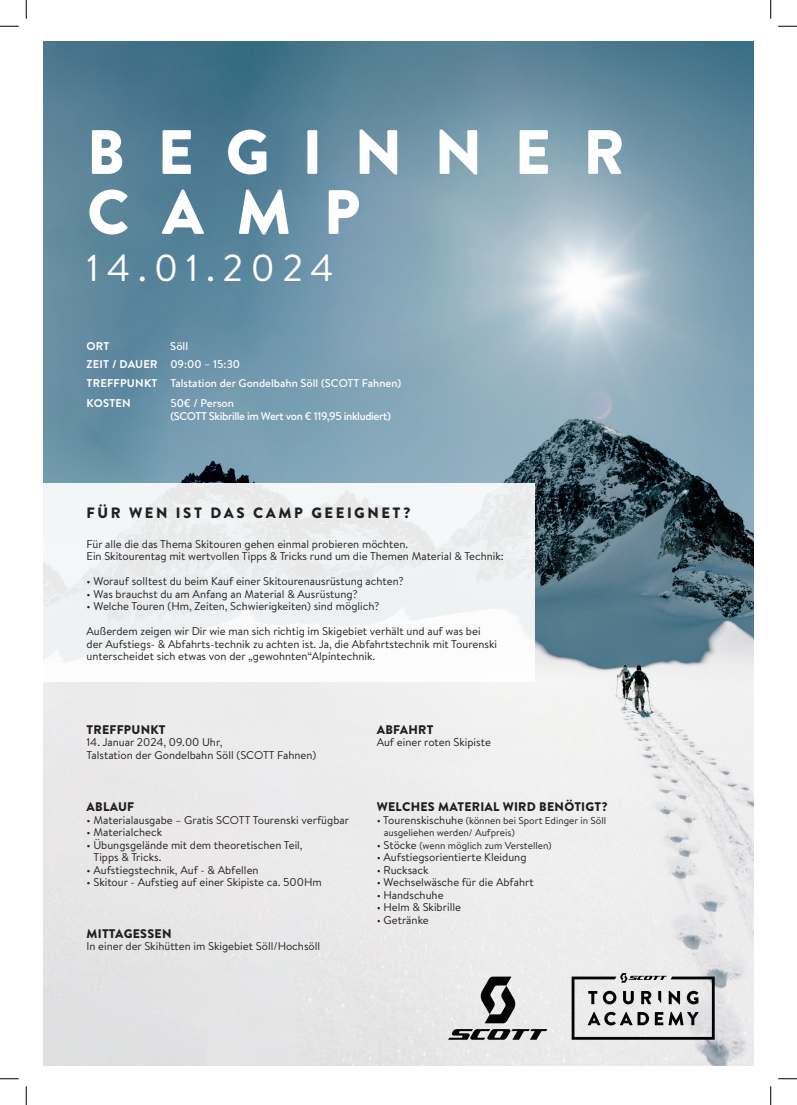
<style>
.page{position:relative;width:797px;height:1105px;background:#fff}
.page>*{position:absolute;margin:0;border:0;box-sizing:border-box;transform-origin:0 0}
.t1{font:900 62.5px/60px "Brandon Text";letter-spacing:.52em;color:#fff}
.t2{font:37.5px "Brandon Text";letter-spacing:.2em;color:#fff}
.t3{font:900 15px "Brandon Text";letter-spacing:.17em;color:#231f20}
.t4{font:900 12.5px "Brandon Text";letter-spacing:.02em;color:#231f20}
.t5{font:11.25px/12.5px "Brandon Text";color:#231f20}
.t6{font:500 11.25px/18.4px "Brandon Text";color:#fff}
.t7{font:500 11.25px/12.5px "Brandon Text";letter-spacing:-.03em;color:#fff}
.t8{font:700 11.25px "Brandon Text";color:#fff}
.t9{font:10px/12.5px "Brandon Text";color:#231f20}
.s1{font-weight:700}
.s2{font-size:11.25px}
</style>
<div class="page">
<img style="left:44px;top:42px;width:709px;height:1023px">
<div style="left:26px;top:483px;width:509px;height:198px;background:linear-gradient(to right,#f2f4f5,#f2f4f5)"></div>
<svg style="left:571px;top:973px;width:143px;height:67px;background:#b5b5b6"></svg>
<svg style="left:448px;top:1029px;width:99px;height:11px"></svg>
<svg style="left:481px;top:976px;width:34px;height:47px;background:#6c6c6d"></svg>
<svg style="left:0;top:25px;width:19px;height:2px"></svg>
<svg style="left:778px;top:25px;width:19px;height:2px"></svg>
<svg style="left:0;top:1078px;width:19px;height:1px"></svg>
<svg style="left:778px;top:1078px;width:19px;height:1px"></svg>
<svg style="left:25px;top:0;width:2px;height:19px"></svg>
<svg style="left:25px;top:1086px;width:2px;height:19px"></svg>
<svg style="left:770px;top:0;width:1px;height:19px"></svg>
<svg style="left:770px;top:1086px;width:1px;height:19px"></svg>
<h1 class="t1" style="left:87px;top:121px;width:539px">BEGINNER<br>CAMP</h1>
<h2 class="t2" style="left:86px;top:243px;width:248px">14.01.2024</h2>
<p class="t6" style="left:87px;top:336px;width:155px;text-indent:84px">Söll<br><span class="s1">ZEIT / DAUER</span> 09:00 – 15:30</p>
<p class="t6" style="left:87px;top:373px;width:316px;line-height:19.6px"><span class="s1">TREFFPUNKT</span> Talstation der Gondelbahn Söll (SCOTT Fahnen)<br><span class="s1">KOSTEN</span></p>
<p class="t8" style="left:87px;top:338px;width:24px">ORT</p>
<p class="t7" style="left:170px;top:397px;width:222px">50€ / Person<br>(SCOTT Skibrille im Wert von € 119,95 inkludiert)</p>
<h3 class="t3" style="left:87px;top:502px;width:325px">FÜR WEN IST DAS CAMP GEEIGNET?</h3>
<p class="t5" style="left:86px;top:537px;width:419px">Für alle die das Thema Skitouren gehen einmal probieren möchten.<br>Ein Skitourentag mit wertvollen Tipps &amp; Tricks rund um die Themen Material &amp; Technik:</p>
<p class="t5" style="left:86px;top:575px;width:319px">• Worauf solltest du beim Kauf einer Skitourenausrüstung achten?</p>
<p class="t5" style="left:86px;top:587px;width:273px">• Was brauchst du am Anfang an Material &amp; Ausrüstung?</p>
<p class="t5" style="left:86px;top:600px;width:294px">• Welche Touren (Hm, Zeiten, Schwierigkeiten) sind möglich?</p>
<p class="t5" style="left:86px;top:625px;width:412px">Außerdem zeigen wir Dir wie man sich richtig im Skigebiet verhält und auf was bei der Aufstiegs- &amp; Abfahrts-technik zu achten ist. Ja, die Abfahrtstechnik mit Tourenski unterscheidet sich etwas von der „gewohnten“Alpintechnik.</p>
<p class="t4" style="left:87px;top:720px;width:81px">TREFFPUNKT</p>
<p class="t5" style="left:86px;top:736px;width:231px">14. Januar 2024, 09.00 Uhr,<br>Talstation der Gondelbahn Söll (SCOTT Fahnen)</p>
<p class="t4" style="left:87px;top:798px;width:49px">ABLAUF</p>
<p class="t5" style="left:86px;top:813px;width:264px">• Materialausgabe – Gratis SCOTT Tourenski verfügbar</p>
<p class="t5" style="left:86px;top:826px;width:77px">• Materialcheck</p>
<p class="t5" style="left:94px;top:838px;width:210px;text-indent:-7px">• Übungsgelände mit dem theoretischen Teil,<br>Tipps &amp; Tricks.</p>
<p class="t5" style="left:86px;top:863px;width:174px">• Aufstiegstechnik, Auf - &amp; Abfellen</p>
<p class="t5" style="left:86px;top:876px;width:237px">• Skitour - Aufstieg auf einer Skipiste ca. 500Hm</p>
<p class="t4" style="left:87px;top:925px;width:86px">MITTAGESSEN</p>
<p class="t5" style="left:86px;top:940px;width:235px">In einer der Skihütten im Skigebiet Söll/Hochsöll</p>
<p class="t4" style="left:377px;top:720px;width:58px">ABFAHRT</p>
<p class="t5" style="left:376px;top:736px;width:116px">Auf einer roten Skipiste</p>
<p class="t4" style="left:377px;top:798px;width:232px">WELCHES MATERIAL WIRD BENÖTIGT?</p>
<p class="t9" style="left:384px;top:814px;width:224px;text-indent:-7px"><span class="s2">• Tourenskischuhe</span> (können bei Sport Edinger in Söll ausgeliehen werden/ Aufpreis)</p>
<p class="t9" style="left:376px;top:839px;width:176px"><span class="s2">• Stöcke</span> (wenn möglich zum Verstellen)</p>
<p class="t5" style="left:376px;top:851px;width:151px">• Aufstiegsorientierte Kleidung</p>
<p class="t5" style="left:376px;top:863px;width:53px">• Rucksack</p>
<p class="t5" style="left:376px;top:876px;width:158px">• Wechselwäsche für die Abfahrt</p>
<p class="t5" style="left:376px;top:888px;width:68px">• Handschuhe</p>
<p class="t5" style="left:376px;top:901px;width:86px">• Helm &amp; Skibrille</p>
<p class="t5" style="left:376px;top:913px;width:54px">• Getränke</p>
</div>
